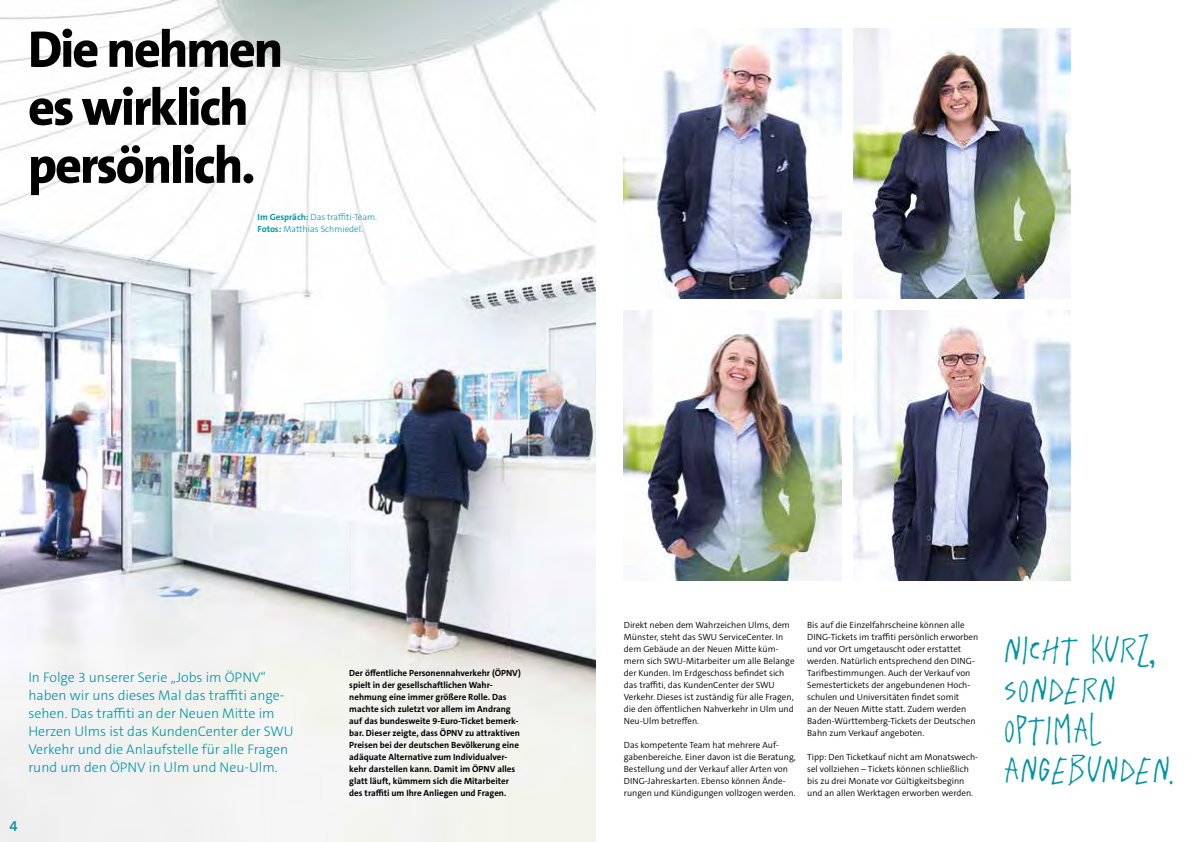
<style>
.page{position:relative;width:1191px;height:842px;background:#fff}
.page>*{position:absolute;margin:0;border:0;box-sizing:border-box;transform-origin:0 0}
.t1{font:800 52px/58px "The Sans C5";letter-spacing:-.04em;color:#000}
.t2{font:46px/40px "Plunct";letter-spacing:-.04em;color:#0095a5}
.t3{font:600 15px "The Sans C5";color:#0095a5}
.t4{font:300 14px/18px "The Sans C5";color:#0095a5}
.t5{font:300 9px/12px "The Sans C5";color:#000}
.t6{font:700 9px/12px "The Sans C5";color:#000}
.t7{font:300 9px/12px "The Sans C5";color:#0095a5}
.s1{font-weight:700}
</style>
<div class="page">
<img style="left:0;top:0;width:595px;height:842px">
<img style="left:624px;top:28px;width:217px;height:270px">
<img style="left:624px;top:310px;width:217px;height:270px">
<img style="left:853px;top:28px;width:218px;height:270px">
<img style="left:853px;top:310px;width:218px;height:270px">
<h1 class="t1" style="left:28px;top:21px;width:257px">Die nehmen es wirklich persönlich.</h1>
<p class="t7" style="left:257px;top:211px;width:121px"><span class="s1">Im Gespräch:</span> Das traffiti-Team.<br><span class="s1">Fotos:</span> Matthias Schmiedel.</p>
<p class="t4" style="left:28px;top:669px;width:267px">In Folge 3 unserer Serie „Jobs im ÖPNV“ haben wir uns dieses Mal das traffiti ange&shy;sehen. Das traffiti an der Neuen Mitte im Herzen Ulms ist das KundenCenter der SWU Verkehr und die Anlaufstelle für alle Fragen rund um den ÖPNV in Ulm und Neu-Ulm.</p>
<h3 class="t3" style="left:9px;top:816px;width:10px">4</h3>
<p class="t6" style="left:349px;top:667px;width:173px">Der öffentliche Personennahverkehr (ÖPNV) spielt in der gesellschaftlichen Wahr&shy;nehmung eine immer größere Rolle. Das machte sich zuletzt vor allem im Andrang auf das bundesweite 9-Euro-Ticket bemerk&shy;bar. Dieser zeigte, dass ÖPNV zu attraktiven Preisen bei der deutschen Bevölkerung eine adäquate Alternative zum Individualver&shy;kehr darstellen kann. Damit im ÖPNV alles glatt läuft, kümmern sich die Mitarbeiter des traffiti um Ihre Anliegen und Fragen.</p>
<p class="t5" style="left:624px;top:619px;width:172px">Direkt neben dem Wahrzeichen Ulms, dem Münster, steht das SWU ServiceCenter. In dem Gebäude an der Neuen Mitte küm&shy;mern sich SWU-Mitarbeiter um alle Belange der Kunden. Im Erdgeschoss befindet sich das traffiti, das KundenCenter der SWU Verkehr. Dieses ist zuständig für alle Fragen, die den öffentlichen Nahverkehr in Ulm und Neu-Ulm betreffen.</p>
<p class="t5" style="left:624px;top:739px;width:173px">Das kompetente Team hat mehrere Auf&shy;gabenbereiche. Einer davon ist die Beratung, Bestellung und der Verkauf aller Arten von DING-Jahreskarten. Ebenso können Ände&shy;rungen und Kündigungen vollzogen werden.</p>
<p class="t5" style="left:807px;top:619px;width:172px">Bis auf die Einzelfahrscheine können alle DING-Tickets im traffiti persönlich erworben und vor Ort umgetauscht oder erstattet werden. Natürlich entsprechend den DING-Tarifbestimmungen. Auch der Verkauf von Semestertickets der angebundenen Hoch&shy;schulen und Universitäten findet somit<br>an der Neuen Mitte statt. Zudem werden Baden-Württemberg-Tickets der Deutschen Bahn zum Verkauf angeboten.</p>
<p class="t5" style="left:807px;top:751px;width:172px">Tipp: Den Ticketkauf nicht am Monatswech&shy;sel vollziehen – Tickets können schließlich bis zu drei Monate vor Gültigkeitsbeginn und an allen Werktagen erworben werden.</p>
<h2 class="t2" style="left:1002px;top:629px;width:174px">nicht kurz, sondern optimal angebunden.</h2>
</div>
